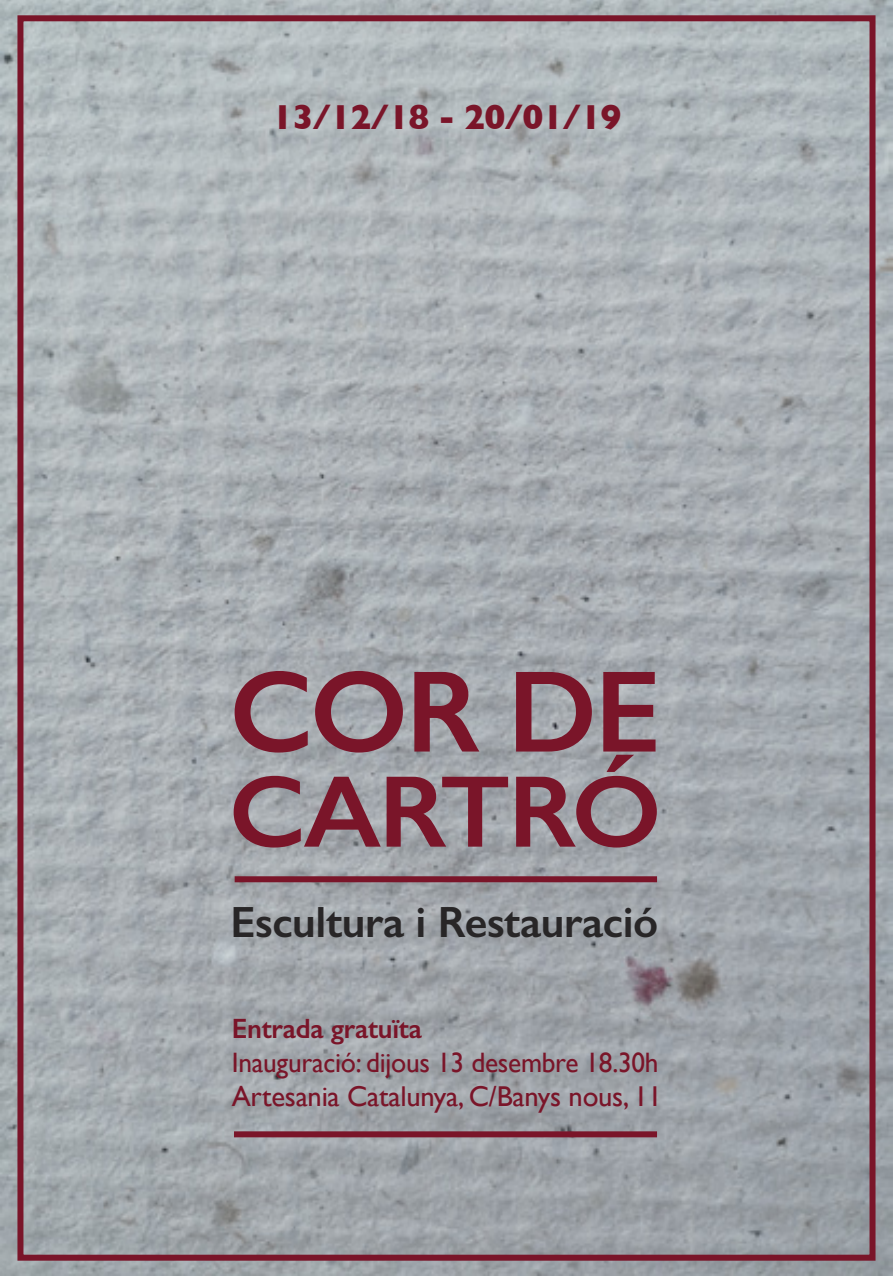
<style>
.page{position:relative;width:893px;height:1276px;background:#fff}
.page>*{position:absolute;margin:0;border:0;box-sizing:border-box;transform-origin:0 0}
.t1{font:600 116.7px "Gill Sans";color:#7a1529}
.t2{font:600 102.3px "Gill Sans";letter-spacing:-.025em;color:#7a1529;scale:1.04 1}
.t3{font:600 43.8px "Gill Sans";letter-spacing:-.01em;color:#282627}
.t4{font:700 35.4px "Gill Sans";letter-spacing:-.025em;color:#7a1529}
.t5{font:28.5px "Gill Sans";letter-spacing:-.01em;color:#7a1529}
.t6{font:28.2px "Gill Sans";letter-spacing:-.01em;color:#7a1529}
.t7{font:600 28.2px "Gill Sans";letter-spacing:-.01em;color:#7a1529}
</style>
<div class="page">
<img style="left:0;top:0;width:893px;height:1276px">
<div style="left:235px;top:876px;width:422px;height:6px;background:#7a1529"></div>
<div style="left:17px;top:15px;width:858px;height:1245px;border:6px solid #7a1529"></div>
<div style="left:234px;top:1131px;width:423px;height:6px;background:#7a1529"></div>
<p class="t4" style="left:272px;top:89px;width:351px">13/12/18 - 20/01/19</p>
<h1 class="t1" style="left:229px;top:641px;width:434px">COR DE</h1>
<h2 class="t2" style="left:229px;top:750px;width:418px">CARTRÓ</h2>
<h3 class="t3" style="left:231px;top:895px;width:429px">Escultura i Restauració</h3>
<p class="t7" style="left:232px;top:1011px;width:192px">Entrada gratuïta</p>
<p class="t6" style="left:232px;top:1045px;width:428px">Inauguració: dijous 13 desembre 18.30h</p>
<p class="t5" style="left:232px;top:1079px;width:432px">Artesania Catalunya, C/Banys nous, 11</p>
</div>
